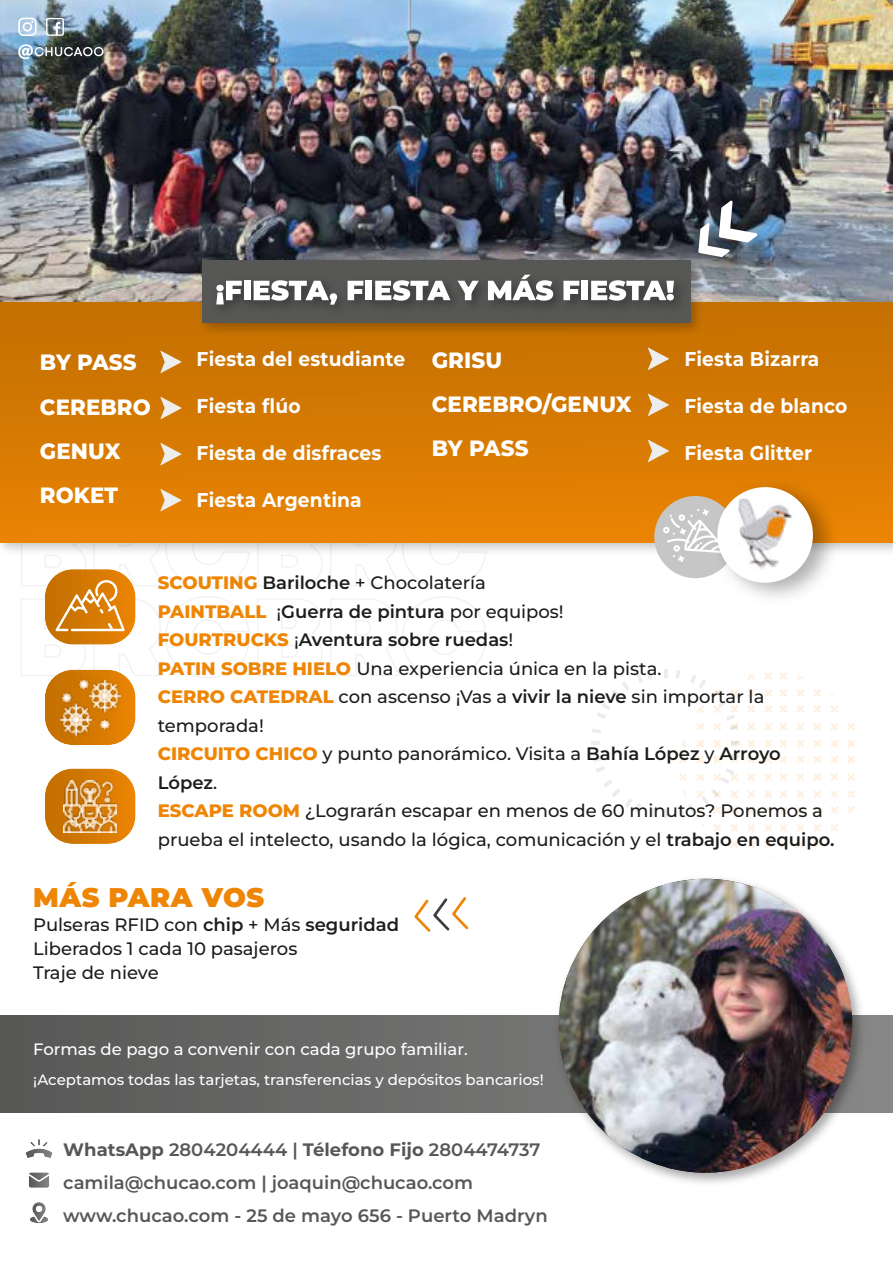
<style>
.page{position:relative;width:893px;height:1263px;background:#fff}
.page>*{position:absolute;margin:0;border:0;box-sizing:border-box;transform-origin:0 0}
.t1{font:900 27px "Montserrat";letter-spacing:.02em;color:#ee8504}
.t2{font:800 22.05px/44.2px "Montserrat";letter-spacing:.005em;color:#fff}
.t3{font:700 19.95px "Montserrat";letter-spacing:.01em;color:#fff;scale:.94 1}
.t4{font:500 18px/28.5px "Montserrat";color:#1d1d1b}
.t5{font:600 18px/33px "Montserrat";color:#575756}
.t6{font:500 16.5px "Montserrat";color:#fff}
.t7{font:500 15px "Montserrat";color:#fff}
.s1{font-weight:800;color:#ee8504}
.s2{font-weight:600}
.s3{font-weight:700}
</style>
<div class="page">
<svg style="left:257px;top:596px;width:229px;height:82px"></svg>
<svg style="left:258px;top:560px;width:227px;height:28px"></svg>
<img style="left:0;top:0;width:892px;height:295px">
<img style="left:0;top:295px;width:892px;height:265px">
<div style="left:0;top:303px;width:892px;height:240px;background:linear-gradient(to bottom,#c26f02,#ea8303)"></div>
<img style="left:194px;top:251px;width:514px;height:88px">
<div style="left:202px;top:260px;width:488px;height:62px;background:#575756"></div>
<img style="left:216px;top:266px;width:475px;height:56px">
<svg style="left:216px;top:281px;width:26px;height:23px"></svg>
<div style="left:244px;top:281px;width:6px;height:19px;background:#fff"></div>
<svg style="left:254px;top:280px;width:83px;height:25px"></svg>
<svg style="left:348px;top:281px;width:15px;height:19px"></svg>
<div style="left:365px;top:281px;width:7px;height:19px;background:#fff"></div>
<svg style="left:375px;top:280px;width:75px;height:21px"></svg>
<svg style="left:457px;top:281px;width:22px;height:19px"></svg>
<svg style="left:488px;top:275px;width:65px;height:26px"></svg>
<svg style="left:563px;top:281px;width:16px;height:19px"></svg>
<div style="left:581px;top:281px;width:7px;height:19px;background:#fff"></div>
<svg style="left:591px;top:280px;width:83px;height:21px"></svg>
<svg style="left:18px;top:18px;width:19px;height:10px"></svg>
<svg style="left:46px;top:18px;width:18px;height:10px"></svg>
<img style="left:6px;top:28px;width:130px;height:60px">
<svg style="left:18px;top:44px;width:85px;height:15px"></svg>
<img style="left:685px;top:183px;width:85px;height:83px">
<svg style="left:698px;top:200px;width:59px;height:57px"></svg>
<svg style="left:714px;top:824px;width:7px;height:7px"></svg>
<svg style="left:731px;top:824px;width:7px;height:7px"></svg>
<svg style="left:747px;top:824px;width:8px;height:8px"></svg>
<svg style="left:764px;top:824px;width:8px;height:8px"></svg>
<svg style="left:731px;top:841px;width:7px;height:8px"></svg>
<svg style="left:747px;top:841px;width:8px;height:8px"></svg>
<svg style="left:764px;top:841px;width:8px;height:8px"></svg>
<svg style="left:747px;top:773px;width:8px;height:8px"></svg>
<svg style="left:764px;top:773px;width:8px;height:8px"></svg>
<svg style="left:747px;top:790px;width:8px;height:8px"></svg>
<svg style="left:764px;top:790px;width:8px;height:8px"></svg>
<svg style="left:747px;top:806px;width:8px;height:8px"></svg>
<svg style="left:764px;top:806px;width:8px;height:8px"></svg>
<svg style="left:747px;top:723px;width:8px;height:8px"></svg>
<svg style="left:764px;top:723px;width:8px;height:8px"></svg>
<svg style="left:747px;top:740px;width:8px;height:8px"></svg>
<svg style="left:764px;top:740px;width:8px;height:8px"></svg>
<svg style="left:747px;top:756px;width:8px;height:7px"></svg>
<svg style="left:764px;top:756px;width:8px;height:7px"></svg>
<svg style="left:747px;top:674px;width:8px;height:6px"></svg>
<svg style="left:764px;top:672px;width:8px;height:8px"></svg>
<svg style="left:747px;top:689px;width:8px;height:8px"></svg>
<svg style="left:764px;top:689px;width:8px;height:8px"></svg>
<svg style="left:747px;top:705px;width:8px;height:8px"></svg>
<svg style="left:764px;top:705px;width:8px;height:8px"></svg>
<svg style="left:780px;top:824px;width:7px;height:7px"></svg>
<svg style="left:797px;top:824px;width:7px;height:7px"></svg>
<svg style="left:814px;top:824px;width:7px;height:7px"></svg>
<svg style="left:830px;top:824px;width:8px;height:7px"></svg>
<svg style="left:780px;top:841px;width:7px;height:7px"></svg>
<svg style="left:797px;top:841px;width:7px;height:7px"></svg>
<svg style="left:814px;top:841px;width:7px;height:7px"></svg>
<svg style="left:780px;top:773px;width:7px;height:8px"></svg>
<svg style="left:796px;top:773px;width:8px;height:8px"></svg>
<svg style="left:813px;top:773px;width:8px;height:8px"></svg>
<svg style="left:830px;top:773px;width:8px;height:8px"></svg>
<svg style="left:847px;top:773px;width:8px;height:8px"></svg>
<svg style="left:780px;top:790px;width:7px;height:8px"></svg>
<svg style="left:797px;top:790px;width:7px;height:8px"></svg>
<svg style="left:813px;top:790px;width:8px;height:8px"></svg>
<svg style="left:830px;top:790px;width:8px;height:8px"></svg>
<svg style="left:847px;top:790px;width:8px;height:8px"></svg>
<svg style="left:780px;top:806px;width:7px;height:8px"></svg>
<svg style="left:797px;top:806px;width:7px;height:8px"></svg>
<svg style="left:813px;top:806px;width:8px;height:8px"></svg>
<svg style="left:830px;top:806px;width:8px;height:8px"></svg>
<svg style="left:847px;top:806px;width:8px;height:8px"></svg>
<svg style="left:780px;top:723px;width:7px;height:7px"></svg>
<svg style="left:797px;top:723px;width:7px;height:8px"></svg>
<svg style="left:813px;top:723px;width:8px;height:8px"></svg>
<svg style="left:830px;top:723px;width:8px;height:8px"></svg>
<svg style="left:847px;top:723px;width:8px;height:8px"></svg>
<svg style="left:780px;top:740px;width:7px;height:8px"></svg>
<svg style="left:797px;top:740px;width:7px;height:8px"></svg>
<svg style="left:813px;top:740px;width:8px;height:8px"></svg>
<svg style="left:830px;top:740px;width:8px;height:8px"></svg>
<svg style="left:847px;top:740px;width:8px;height:8px"></svg>
<svg style="left:780px;top:756px;width:7px;height:7px"></svg>
<svg style="left:797px;top:756px;width:7px;height:7px"></svg>
<svg style="left:814px;top:756px;width:7px;height:7px"></svg>
<svg style="left:830px;top:756px;width:8px;height:7px"></svg>
<svg style="left:847px;top:756px;width:8px;height:7px"></svg>
<svg style="left:780px;top:673px;width:7px;height:7px"></svg>
<svg style="left:796px;top:676px;width:8px;height:4px"></svg>
<svg style="left:780px;top:689px;width:7px;height:8px"></svg>
<svg style="left:796px;top:689px;width:8px;height:8px"></svg>
<svg style="left:813px;top:689px;width:8px;height:8px"></svg>
<svg style="left:780px;top:705px;width:7px;height:8px"></svg>
<svg style="left:796px;top:705px;width:8px;height:8px"></svg>
<svg style="left:813px;top:705px;width:8px;height:8px"></svg>
<svg style="left:830px;top:705px;width:8px;height:8px"></svg>
<svg style="left:664px;top:669px;width:3px;height:8px"></svg>
<svg style="left:664px;top:809px;width:3px;height:9px"></svg>
<svg style="left:591px;top:742px;width:9px;height:3px"></svg>
<svg style="left:637px;top:671px;width:15px;height:12px"></svg>
<svg style="left:593px;top:757px;width:12px;height:15px"></svg>
<svg style="left:597px;top:682px;width:32px;height:37px"></svg>
<svg style="left:604px;top:780px;width:37px;height:32px"></svg>
<svg style="left:592px;top:729px;width:9px;height:4px"></svg>
<svg style="left:679px;top:740px;width:61px;height:76px"></svg>
<svg style="left:651px;top:808px;width:4px;height:9px"></svg>
<svg style="left:676px;top:670px;width:62px;height:61px"></svg>
<svg style="left:414px;top:897px;width:54px;height:35px"></svg>
<svg style="left:45px;top:768px;width:91px;height:76px"></svg>
<img style="left:64px;top:780px;width:52px;height:52px">
<svg style="left:648px;top:348px;width:21px;height:22px"></svg>
<svg style="left:648px;top:394px;width:21px;height:22px"></svg>
<svg style="left:648px;top:440px;width:21px;height:22px"></svg>
<svg style="left:160px;top:351px;width:22px;height:22px"></svg>
<svg style="left:160px;top:397px;width:22px;height:22px"></svg>
<svg style="left:160px;top:443px;width:22px;height:22px"></svg>
<svg style="left:21px;top:489px;width:229px;height:256px"></svg>
<svg style="left:0;top:1015px;width:892px;height:98px;background:#676766"></svg>
<img style="left:550px;top:878px;width:320px;height:306px">
<img style="left:552px;top:879px;width:307px;height:300px">
<img style="left:558px;top:879px;width:300px;height:300px">
<svg style="left:29px;top:1172px;width:20px;height:16px"></svg>
<svg style="left:30px;top:1202px;width:18px;height:21px"></svg>
<svg style="left:26px;top:1139px;width:26px;height:19px"></svg>
<img style="left:705px;top:470px;width:141px;height:127px">
<svg style="left:649px;top:485px;width:166px;height:99px"></svg>
<img style="left:734px;top:498px;width:62px;height:74px">
<p class="t2" style="left:40px;top:340px;width:113px">BY PASS<br>CEREBRO<br>GENUX<br>ROKET</p>
<p class="t3" style="left:197px;top:351px;width:224px">Fiesta del estudiante</p>
<p class="t3" style="left:197px;top:393px;width:112px">Fiesta flúo</p>
<p class="t3" style="left:197px;top:445px;width:198px">Fiesta de disfraces</p>
<p class="t3" style="left:197px;top:492px;width:177px">Fiesta Argentina</p>
<p class="t2" style="left:432px;top:337px;width:201px">GRISU<br>CEREBRO/GENUX<br>BY PASS</p>
<p class="t3" style="left:684px;top:350px;width:145px">Fiesta Bizarra</p>
<p class="t3" style="left:684px;top:397px;width:175px">Fiesta de blanco</p>
<p class="t3" style="left:684px;top:444px;width:137px">Fiesta Glitter</p>
<p class="t4" style="left:158px;top:570px;width:678px"><span class="s1">SCOUTING</span> <span class="s2">Bariloche</span> + ChocolaterÌa<br><span class="s1">PAINTBALL</span> °<span class="s2">Guerra de pintura</span> por equipos!<br><span class="s1">FOURTRUCKS</span> °<span class="s2">Aventura sobre ruedas</span>!<br><span class="s1">PATIN SOBRE HIELO</span> Una experiencia ˙nica en la pista.<br><span class="s1">CERRO CATEDRAL</span> con ascenso ¡Vas a <span class="s2">vivir la nieve</span> sin importar la temporada!<br><span class="s1">CIRCUITO CHICO</span> y punto panorámico. Visita a <span class="s2">BahÌa LÛpez</span> y <span class="s2">Arroyo LÛpez</span>.<br><span class="s1">ESCAPE ROOM</span> ¿Lograrán escapar en menos de 60 minutos? Ponemos a prueba el intelecto, usando la lógica, comunicación y el <span class="s2">trabajo en equipo.</span></p>
<h1 class="t1" style="left:33px;top:887px;width:233px">M£S PARA VOS</h1>
<p class="t4" style="left:33px;top:912px;width:367px;line-height:24px">Pulseras RFID con <span class="s2">chip</span> + M·s <span class="s2">seguridad<br></span>Liberados 1 cada 10 pasajeros<br>Traje de nieve</p>
<p class="t6" style="left:33px;top:1038px;width:436px">Formas de pago a convenir con cada grupo familiar.</p>
<p class="t7" style="left:33px;top:1069px;width:512px">¡Aceptamos todas las tarjetas, transferencias y depósitos bancarios!</p>
<p class="t5" style="left:63px;top:1134px;width:486px"><span class="s3">WhatsApp</span> 2804204444 | <span class="s3">TÈlefono Fijo</span> 2804474737 camila@chucao.com | joaquin@chucao.com www.chucao.com - 25 de mayo 656 - Puerto Madryn</p>
</div>
